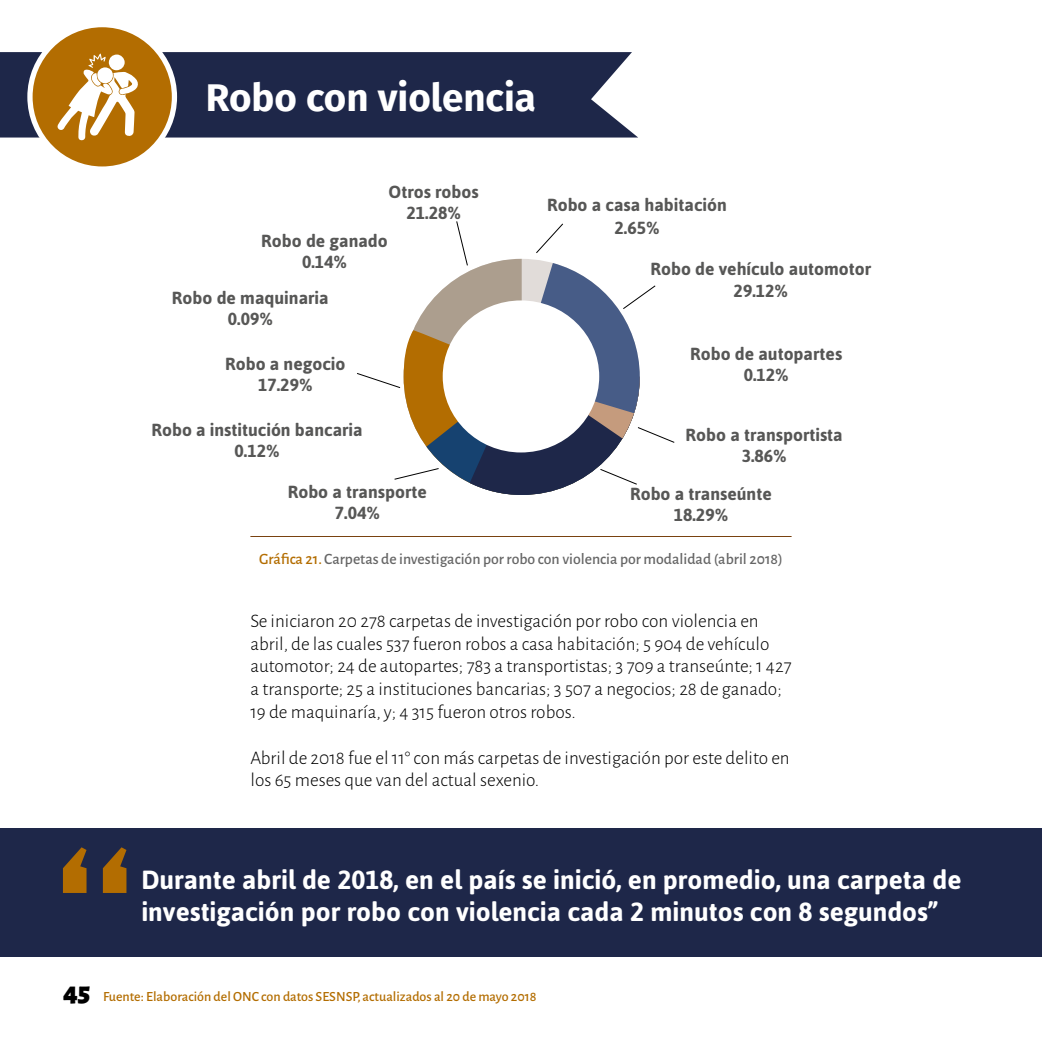
<style>
.page{position:relative;width:1042px;height:1042px;background:#fff}
.page>*{position:absolute;margin:0;border:0;box-sizing:border-box;transform-origin:0 0}
.t1{font:700 38.5px "Fira Sans";color:#fff}
.t2{font:700 26.25px/31.5px "Asap";color:#fff}
.t3{font:300 19.25px/22.8px "Alegreya Sans";color:#000}
.t4{font:700 17.5px/21px "Asap";color:#575756;text-align:center}
.t5{font:500 15.75px "Alegreya Sans";color:#666}
.t6{font:500 14px "Alegreya Sans";color:#b36d01}
.s1{color:#b36d01}
.s2{font-weight:900;font-size:28px;color:#000}
</style>
<div class="page">
<svg style="left:0;top:52px;width:638px;height:86px;background:#2b3454"></svg>
<div style="left:30px;top:25px;width:144px;height:144px;background:#b36d01;border-radius:50%"></div>
<div style="left:27px;top:22px;width:150px;height:150px;border:5px solid #fff;border-radius:50%"></div>
<hr style="left:250px;top:536px;width:541px;height:1px;background:#794210">
<svg style="left:57px;top:53px;width:81px;height:87px"></svg>
<div style="left:0;top:828px;width:1042px;height:129px;background:#1e2749"></div>
<svg style="left:63px;top:847px;width:63px;height:46px"></svg>
<svg style="left:357px;top:221px;width:318px;height:274px"></svg>
<div style="left:443px;top:300px;width:156px;height:152px;background:#fff;border-radius:50%"></div>
<h1 class="t1" style="left:206px;top:65px;width:331px">Robo con violencia</h1>
<p class="t4" style="left:389px;top:181px;width:92px">Otros robos<br>21.28%</p>
<p class="t4" style="left:261px;top:230px;width:128px">Robo de ganado<br>0.14%</p>
<p class="t4" style="left:172px;top:287px;width:158px">Robo de maquinaria<br>0.09%</p>
<p class="t4" style="left:225px;top:352px;width:122px">Robo a negocio<br>17.29%</p>
<p class="t4" style="left:151px;top:419px;width:213px">Robo a institución bancaria<br>0.12%</p>
<p class="t4" style="left:288px;top:481px;width:141px">Robo a transporte<br>7.04%</p>
<p class="t4" style="left:547px;top:193px;width:181px;line-height:22.8px">Robo a casa habitación<br>2.65%</p>
<p class="t4" style="left:650px;top:256px;width:222px;line-height:22.8px">Robo de vehículo automotor<br>29.12%</p>
<p class="t4" style="left:690px;top:343px;width:154px">Robo de autopartes<br>0.12%</p>
<p class="t4" style="left:685px;top:423px;width:159px">Robo a transportista<br>3.86%</p>
<p class="t4" style="left:630px;top:483px;width:143px">Robo a transeúnte<br>18.29%</p>
<p class="t5" style="left:259px;top:548px;width:525px"><span class="s1">Gráfica 21.</span> Carpetas de investigación por robo con violencia por modalidad (abril 2018)</p>
<p class="t3" style="left:250px;top:609px;width:543px">Se iniciaron 20 278 carpetas de investigación por robo con violencia en abril, de las cuales 537 fueron robos a casa habitación; 5 904 de vehículo automotor; 24 de autopartes; 783 a transportistas; 3 709 a transeúnte; 1 427 a transporte; 25 a instituciones bancarias; 3 507 a negocios; 28 de ganado; 19 de maquinaría, y; 4 315 fueron otros robos.</p>
<p class="t3" style="left:250px;top:745px;width:541px">Abril de 2018 fue el 11° con más carpetas de investigación por este delito en los 65 meses que van del actual sexenio.</p>
<h2 class="t2" style="left:141px;top:863px;width:821px">Durante abril de 2018, en el país se inició, en promedio, una carpeta de investigación por robo con violencia cada 2 minutos con 8 segundos”</h2>
<p class="t6" style="left:63px;top:987px;width:475px"><span class="s2">45</span> Fuente: Elaboración del ONC con datos SESNSP, actualizados al 20 de mayo 2018</p>
</div>
